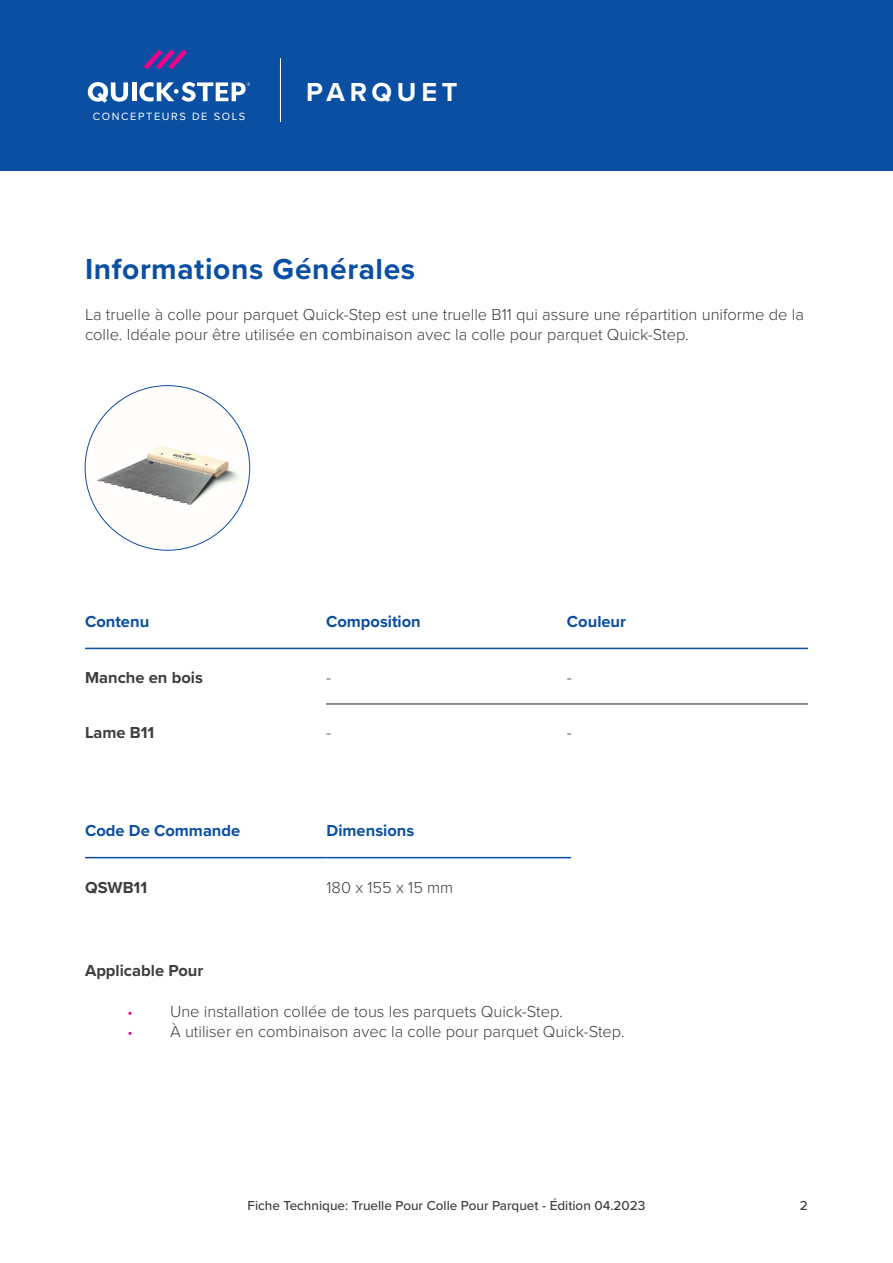
<style>
.page{position:relative;width:893px;height:1263px;background:#fff}
.page>*{position:absolute;margin:0;border:0;box-sizing:border-box;transform-origin:0 0}
.t1{font:700 30px "Proxima Nova";letter-spacing:.02em;color:#0a4fa2}
.Range{font:700 27px "Proxima Nova";letter-spacing:.175em;color:#fff}
.BodyText{font:300 16.5px/19.8px "Proxima Nova";color:#3e3e3f}
.Row-Header{font:700 16.5px "Proxima Nova";color:#0a4fa2}
.Column-First{font:700 16.5px "Proxima Nova";color:#3e3e3f}
.ApplicableFor{font:700 16.5px "Proxima Nova";color:#3e3e3f}
.t2{font:500 13.5px "Proxima Nova";color:#3e3e3f}
.FloorDesigners{font:10.95px "Proxima Nova";letter-spacing:.15em;color:#fff}
.s1{font-size:15px;color:#ed028c}
</style>
<div class="page">
<div style="left:0;top:0;width:893px;height:170px;background:#0a4fa2"></div>
<hr style="left:280px;top:58px;width:1px;height:64px;background:#fff">
<svg style="left:144px;top:49px;width:43px;height:21px"></svg>
<svg style="left:88px;top:82px;width:40px;height:21px"></svg>
<hr style="left:132px;top:82px;width:4px;height:19px;background:#fff">
<svg style="left:139px;top:82px;width:111px;height:20px"></svg>
<img style="left:85px;top:385px;width:165px;height:165px;border-radius:82px">
<hr style="left:326px;top:704px;width:241px;height:1px;background:#231f20">
<hr style="left:567px;top:704px;width:241px;height:1px;background:#231f20">
<hr style="left:326px;top:648px;width:241px;height:1px;background:#0a4fa2">
<hr style="left:567px;top:648px;width:241px;height:1px;background:#0a4fa2">
<hr style="left:85px;top:648px;width:241px;height:1px;background:#0a4fa2">
<hr style="left:327px;top:857px;width:244px;height:1px;background:#0a4fa2">
<hr style="left:85px;top:857px;width:242px;height:1px;background:#0a4fa2">
<p class="FloorDesigners" style="left:93px;top:108px;width:154px">CONCEPTEURS DE SOLS</p>
<p class="Range" style="left:306px;top:72px;width:153px">PARQUET</p>
<p class="t1" style="left:85px;top:246px;width:332px">Informations Générales</p>
<p class="BodyText" style="left:85px;top:304px;width:720px">La truelle à colle pour parquet Quick-Step est une truelle B11 qui assure une répartition uniforme de la colle. Idéale pour être utilisée en combinaison avec la colle pour parquet Quick-Step.</p>
<p class="Row-Header" style="left:85px;top:609px;width:66px">Contenu</p>
<p class="Row-Header" style="left:326px;top:609px;width:96px">Composition</p>
<p class="Row-Header" style="left:567px;top:609px;width:61px">Couleur</p>
<p class="Column-First" style="left:85px;top:665px;width:119px">Manche en bois</p>
<p class="BodyText" style="left:326px;top:666px;width:6px">-</p>
<p class="BodyText" style="left:567px;top:666px;width:6px">-</p>
<p class="Column-First" style="left:85px;top:720px;width:71px">Lame B11</p>
<p class="BodyText" style="left:326px;top:722px;width:6px">-</p>
<p class="BodyText" style="left:567px;top:722px;width:6px">-</p>
<p class="Row-Header" style="left:85px;top:818px;width:157px">Code De Commande</p>
<p class="Row-Header" style="left:327px;top:818px;width:89px">Dimensions</p>
<p class="Column-First" style="left:85px;top:875px;width:64px">QSWB11</p>
<p class="BodyText" style="left:327px;top:876px;width:128px">180 x 155 x 15 mm</p>
<p class="ApplicableFor" style="left:85px;top:958px;width:120px">Applicable Pour</p>
<p class="BodyText" style="left:128px;top:1001px;width:437px"><span class="s1">•</span> Une installation collée de tous les parquets Quick-Step.</p>
<p class="BodyText" style="left:128px;top:1021px;width:499px"><span class="s1">•</span> À utiliser en combinaison avec la colle pour parquet Quick-Step.</p>
<p class="t2" style="left:248px;top:1195px;width:399px">Fiche Technique: Truelle Pour Colle Pour Parquet - Édition 04.2023</p>
<p class="t2" style="left:800px;top:1195px;width:9px">2</p>
</div>
